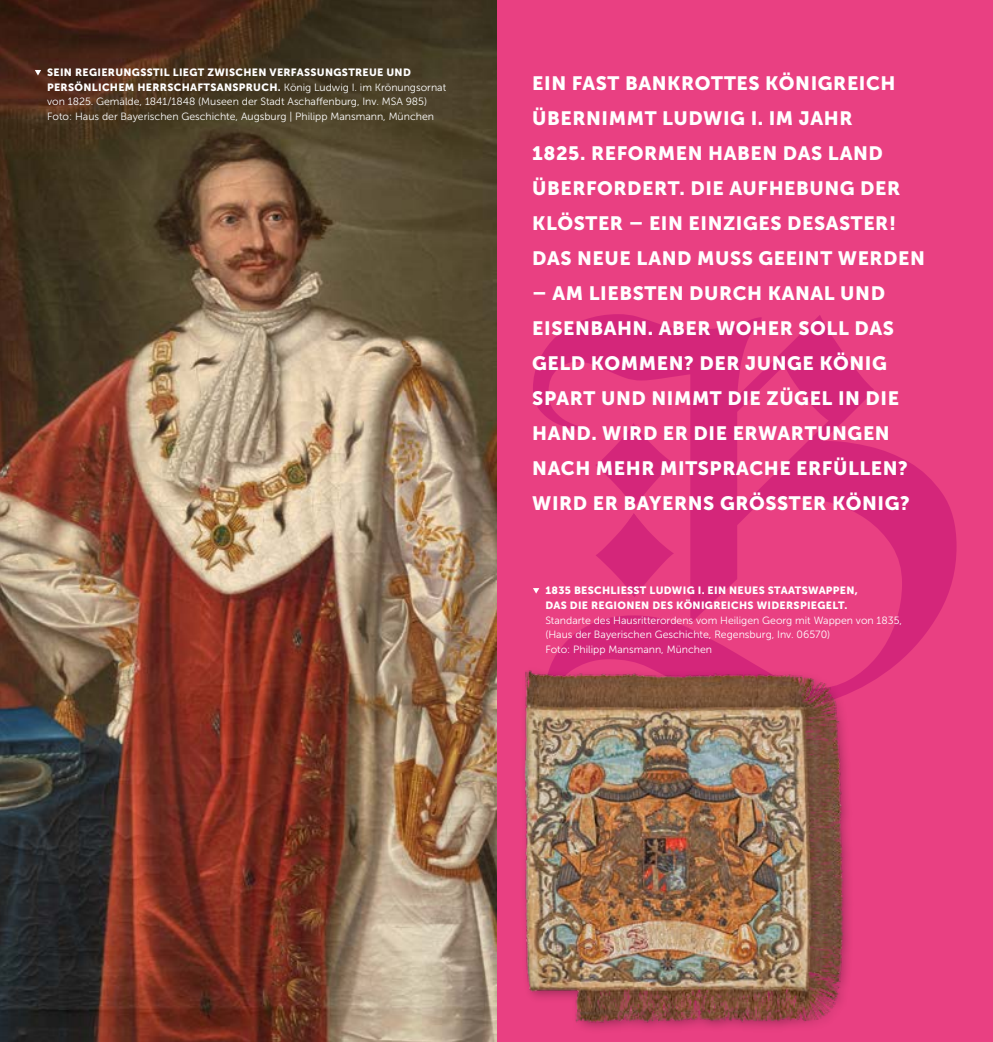
<style>
.page{position:relative;width:993px;height:1042px;background:#fff}
.page>*{position:absolute;margin:0;border:0;box-sizing:border-box;transform-origin:0 0}
.t1{font:19.25px/35px "Museo Sans 900";letter-spacing:.03em;color:#fff}
.t2{font:10.5px/14.7px "Museo Sans 300";color:#fff}
.t3{font:10.5px/14.7px "Museo Sans 900";letter-spacing:.03em;color:#fff}
.s1{font-family:"Museo Sans 300"}
</style>
<div class="page">
<div style="left:476px;top:0;width:516px;height:1042px;background:#e94082"></div>
<img style="left:0;top:0;width:496px;height:1042px">
<svg style="left:35px;top:70px;width:6px;height:6px"></svg>
<svg style="left:533px;top:314px;width:423px;height:377px"></svg>
<svg style="left:595px;top:423px;width:78px;height:84px"></svg>
<svg style="left:595px;top:513px;width:78px;height:84px"></svg>
<svg style="left:533px;top:588px;width:6px;height:5px"></svg>
<div style="left:519px;top:665px;width:335px;height:369px;background:#000;opacity:.3"></div>
<img style="left:519px;top:667px;width:327px;height:359px">
<p class="t3" style="left:47px;top:65px;width:400px">SEIN REGIERUNGSSTIL LIEGT ZWISCHEN VERFASSUNGSTREUE UND<br>PERSÖNLICHEM HERRSCHAFTSANSPRUCH. <span class="s1">König Ludwig I. im Krönungsornat</span></p>
<p class="t2" style="left:47px;top:95px;width:388px">von 1825. Gemälde, 1841/1848 (Museen der Stadt Aschaffenburg, Inv. MSA 985)<br>Foto: Haus der Bayerischen Geschichte, Augsburg | Philipp Mansmann, München</p>
<p class="t1" style="left:532px;top:65px;width:394px">EIN FAST BANKROTTES KÖNIGREICH<br>ÜBERNIMMT LUDWIG I. IM JAHR<br>1825. REFORMEN HABEN DAS LAND<br>ÜBERFORDERT. DIE AUFHEBUNG DER<br>KLÖSTER – EIN EINZIGES DESASTER!<br>DAS NEUE LAND MUSS GEEINT WERDEN</p>
<p class="t1" style="left:532px;top:275px;width:379px">– AM LIEBSTEN DURCH KANAL UND<br>EISENBAHN. ABER WOHER SOLL DAS<br>GELD KOMMEN? DER JUNGE KÖNIG<br>SPART UND NIMMT DIE ZÜGEL IN DIE<br>HAND. WIRD ER DIE ERWARTUNGEN<br>NACH MEHR MITSPRACHE ERFÜLLEN?<br>WIRD ER BAYERNS GRÖSSTER KÖNIG?</p>
<p class="t3" style="left:545px;top:583px;width:314px">1835 BESCHLIESST LUDWIG I. EIN NEUES STAATSWAPPEN,<br>DAS DIE REGIONEN DES KÖNIGREICHS WIDERSPIEGELT.</p>
<p class="t2" style="left:545px;top:613px;width:358px">Standarte des Hausritterordens vom Heiligen Georg mit Wappen von 1835, (Haus der Bayerischen Geschichte, Regensburg, Inv. 06570)<br>Foto: Philipp Mansmann, München</p>
</div>
